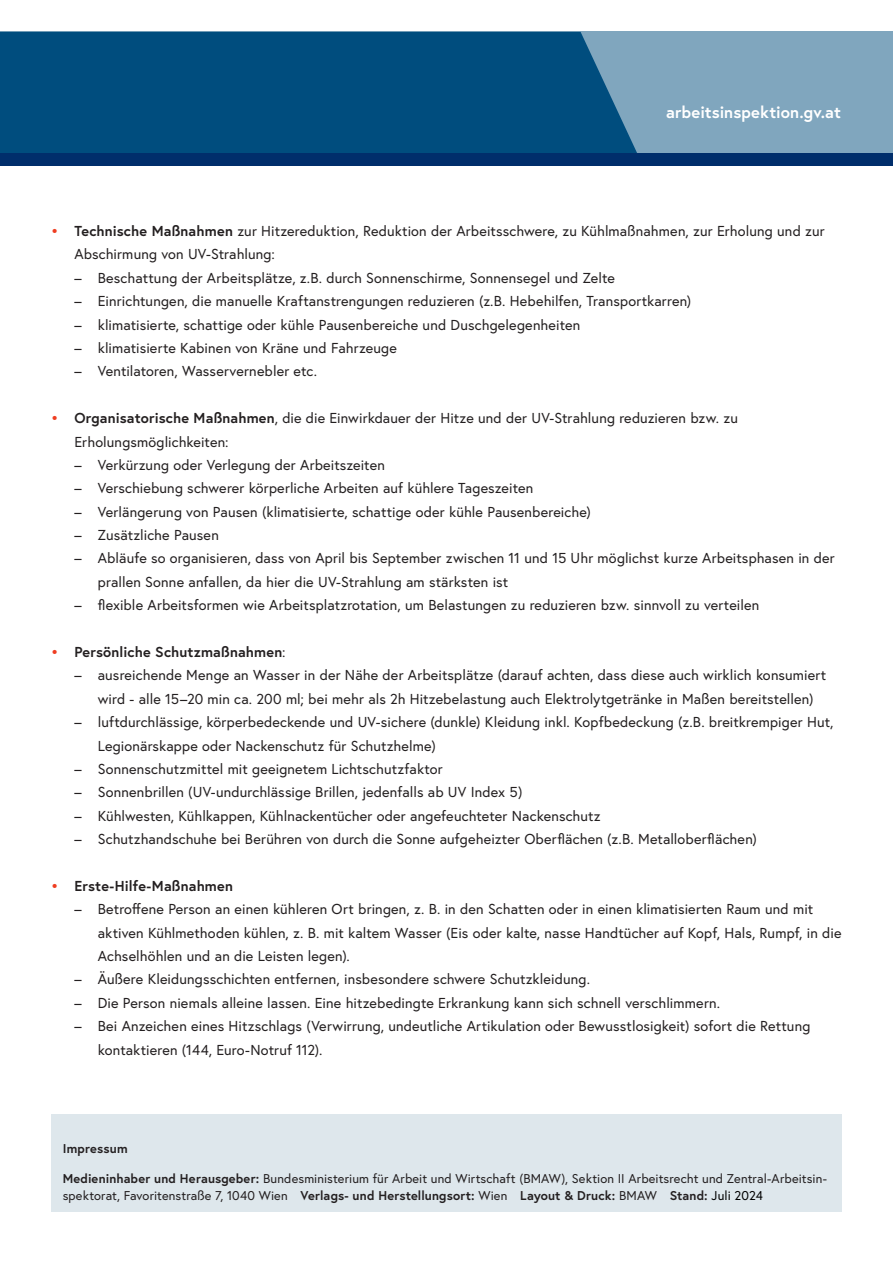
<style>
.page{position:relative;width:893px;height:1263px;background:#fff}
.page>*{position:absolute;margin:0;border:0;box-sizing:border-box;transform-origin:0 0}
.t1{font:700 16.5px "Europa Austria";letter-spacing:.005em;color:#fff}
.t2{font:14.4px/23.4px "Europa Austria";letter-spacing:.01em;color:#231f20}
.t3{font:700 14.4px "Europa Austria";letter-spacing:.01em;color:#231f20}
.t4{font:12.75px/17.5px "Europa Austria";letter-spacing:.01em;color:#231f20}
.t5{font:700 12.75px "Europa Austria";letter-spacing:.015em;color:#231f20}
.s1{font-weight:700;color:#ef3e22}
.s2{font-weight:700}
.s3{color:#ef3e22}
.s4{font-weight:400}
.s5{color:#000}
</style>
<div class="page">
<div style="left:0;top:32px;width:893px;height:121px;background:#80a6be"></div>
<div style="left:0;top:32px;width:637px;height:121px;background:#004d7e"></div>
<div style="left:0;top:153px;width:893px;height:13px;background:#002e6b"></div>
<div style="left:51px;top:1114px;width:791px;height:98px;background:#dee7ec"></div>
<p class="t1" style="left:666px;top:101px;width:176px">arbeitsinspektion.gv.at</p>
<p class="t2" style="left:74px;top:219px;width:752px;text-indent:-23px"><span class="s1">•</span> <span class="s2">Technische Maßnahmen</span> zur Hitzereduktion, Reduktion der Arbeitsschwere, zu Kühlmaßnahmen, zur Erholung und zur<br>Abschirmung von UV-Strahlung:</p>
<p class="t2" style="left:74px;top:266px;width:542px">– Beschattung der Arbeitsplätze, z.B. durch Sonnenschirme, Sonnensegel und Zelte</p>
<p class="t2" style="left:74px;top:289px;width:618px">– Einrichtungen, die manuelle Kraftanstrengungen reduzieren (z.B. Hebehilfen, Transportkarren)</p>
<p class="t2" style="left:74px;top:313px;width:507px">– klimatisierte, schattige oder kühle Pausenbereiche und Duschgelegenheiten</p>
<p class="t2" style="left:74px;top:336px;width:324px">– klimatisierte Kabinen von Kräne und Fahrzeuge</p>
<p class="t2" style="left:74px;top:359px;width:244px">– Ventilatoren, Wasservernebler etc.</p>
<p class="t2" style="left:74px;top:406px;width:665px;text-indent:-23px"><span class="s1">•</span> <span class="s2">Organisatorische Maßnahmen</span>, die die Einwirkdauer der Hitze und der UV-Strahlung reduzieren bzw. zu<br>Erholungsmöglichkeiten:</p>
<p class="t2" style="left:74px;top:453px;width:312px">– Verkürzung oder Verlegung der Arbeitszeiten</p>
<p class="t2" style="left:74px;top:476px;width:460px">– Verschiebung schwerer körperliche Arbeiten auf kühlere Tageszeiten</p>
<p class="t2" style="left:74px;top:500px;width:518px">– Verlängerung von Pausen (klimatisierte, schattige oder kühle Pausenbereiche)</p>
<p class="t2" style="left:74px;top:523px;width:146px">– Zusätzliche Pausen</p>
<p class="t2" style="left:98px;top:546px;width:738px;text-indent:-23px">– Abläufe so organisieren, dass von April bis September zwischen 11 und 15 Uhr möglichst kurze Arbeitsphasen in der prallen Sonne anfallen, da hier die UV-Strahlung am stärksten ist</p>
<p class="t2" style="left:74px;top:593px;width:686px">– flexible Arbeitsformen wie Arbeitsplatzrotation, um Belastungen zu reduzieren bzw. sinnvoll zu verteilen</p>
<p class="t3" style="left:51px;top:642px;width:236px"><span class="s3">•</span> Persönliche Schutzmaßnahmen<span class="s4">:</span></p>
<p class="t2" style="left:98px;top:663px;width:730px;text-indent:-23px">– ausreichende Menge an Wasser in der Nähe der Arbeitsplätze (darauf achten, dass diese auch wirklich konsumiert wird - alle 15–20 min ca. 200 ml; bei mehr als 2h Hitzebelastung auch Elektrolytgetränke in Maßen bereitstellen)</p>
<p class="t2" style="left:98px;top:710px;width:737px;text-indent:-23px">– luftdurchlässige, körperbedeckende und UV-sichere (dunkle) Kleidung inkl. Kopfbedeckung (z.B. breitkrempiger Hut,<br>Legionärskappe oder Nackenschutz für Schutzhelme)</p>
<p class="t2" style="left:74px;top:757px;width:370px">– Sonnenschutzmittel mit geeignetem Lichtschutzfaktor</p>
<p class="t2" style="left:74px;top:780px;width:450px">– Sonnenbrillen (UV-undurchlässige Brillen, jedenfalls ab UV Index 5)</p>
<p class="t2" style="left:74px;top:804px;width:528px">– Kühlwesten, Kühlkappen, Kühlnackentücher oder angefeuchteter Nackenschutz</p>
<p class="t2" style="left:74px;top:827px;width:684px">– Schutzhandschuhe bei Berühren von durch die Sonne aufgeheizter Oberflächen (z.B. Metalloberflächen)</p>
<p class="t3" style="left:51px;top:876px;width:184px"><span class="s3">•</span> Erste-Hilfe-Maßnahmen</p>
<p class="t2" style="left:98px;top:897px;width:745px;text-indent:-23px">– Betroffene Person an einen kühleren Ort bringen, z. B. in den Schatten oder in einen klimatisierten Raum und mit aktiven Kühlmethoden kühlen, z. B. mit kaltem Wasser (Eis oder kalte, nasse Handtücher auf Kopf, Hals, Rumpf, in die<br>Achselhöhlen und an die Leisten legen).</p>
<p class="t2" style="left:74px;top:967px;width:517px">– Äußere Kleidungsschichten entfernen, insbesondere schwere Schutzkleidung.</p>
<p class="t2" style="left:74px;top:991px;width:647px">– Die Person niemals alleine lassen. Eine hitzebedingte Erkrankung kann sich schnell verschlimmern.</p>
<p class="t2" style="left:98px;top:1014px;width:714px;text-indent:-23px">– Bei Anzeichen eines Hitzschlags (Verwirrung, undeutliche Artikulation oder Bewusstlosigkeit) sofort die Rettung kontaktieren (144, Euro-Notruf 112).</p>
<p class="t5" style="left:63px;top:1140px;width:67px">Impressum</p>
<p class="t4" style="left:63px;top:1169px;width:766px"><span class="s2">Medieninhaber und Herausgeber:</span> Bundesministerium für Arbeit und Wirtschaft (BMAW), Sektion II Arbeitsrecht und Zentral-Arbeitsin&shy;spektorat, Favoritenstraße 7, 1040 Wien <span class="s2">Verlags- und Herstellungsort:</span> Wien <span class="s2">Layout &amp; Druck:</span> BMAW <span class="s2">Stand:</span> <span class="s5">Juli 2024</span></p>
</div>
